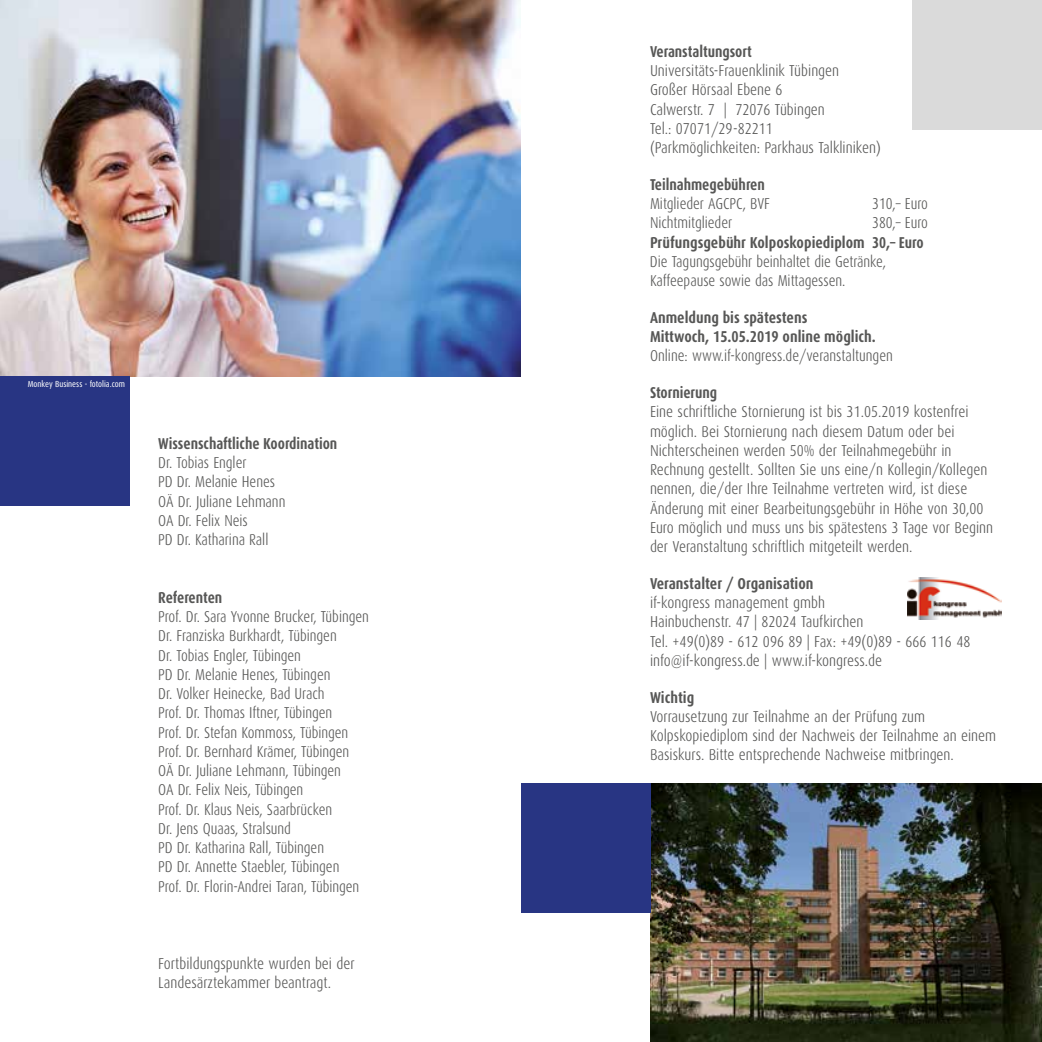
<style>
.page{position:relative;width:1042px;height:1042px;background:#fff}
.page>*{position:absolute;margin:0;border:0;box-sizing:border-box;transform-origin:0 0}
.t1{font:300 15.75px/19.2px "Dax Condensed";color:#575756}
.t2{font:700 15.75px/19.2px "Dax Condensed";letter-spacing:-.005em;color:#575756}
.t3{font:8.75px "Dax Condensed";color:#fff}
</style>
<div class="page">
<img style="left:650px;top:784px;width:392px;height:258px">
<div style="left:521px;top:784px;width:129px;height:129px;background:#283583"></div>
<img style="left:0;top:0;width:521px;height:376px">
<div style="left:0;top:376px;width:129px;height:129px;background:#283583"></div>
<div style="left:913px;top:0;width:129px;height:129px;background:#dadada"></div>
<img style="left:907px;top:577px;width:94px;height:43px">
<p class="t3" style="left:28px;top:379px;width:99px">Monkey Business - fotolia.com</p>
<p class="t2" style="left:158px;top:434px;width:181px">Wissenschaftliche Koordination</p>
<p class="t1" style="left:158px;top:453px;width:129px">Dr. Tobias Engler<br>PD Dr. Melanie Henes<br>OÄ Dr. Juliane Lehmann<br>OA Dr. Felix Neis<br>PD Dr. Katharina Rall</p>
<p class="t2" style="left:158px;top:588px;width:66px">Referenten</p>
<p class="t1" style="left:158px;top:607px;width:212px">Prof. Dr. Sara Yvonne Brucker, Tübingen Dr. Franziska Burkhardt, Tübingen<br>Dr. Tobias Engler, Tübingen<br>PD Dr. Melanie Henes, Tübingen<br>Dr. Volker Heinecke, Bad Urach<br>Prof. Dr. Thomas Iftner, Tübingen<br>Prof. Dr. Stefan Kommoss, Tübingen Prof. Dr. Bernhard Krämer, Tübingen<br>OÄ Dr. Juliane Lehmann, Tübingen<br>OA Dr. Felix Neis, Tübingen<br>Prof. Dr. Klaus Neis, Saarbrücken<br>Dr. Jens Quaas, Stralsund<br>PD Dr. Katharina Rall, Tübingen<br>PD Dr. Annette Staebler, Tübingen<br>Prof. Dr. Florin-Andrei Taran, Tübingen</p>
<p class="t1" style="left:158px;top:954px;width:198px">Fortbildungspunkte wurden bei der<br>Landesärztekammer beantragt.</p>
<p class="t2" style="left:650px;top:42px;width:103px">Veranstaltungsort</p>
<p class="t1" style="left:650px;top:61px;width:232px">Universitäts-Frauenklinik Tübingen<br>Großer Hörsaal Ebene 6<br>Calwerstr. 7 | 72076 Tübingen<br>Tel.: 07071/29-82211 (Parkmöglichkeiten: Parkhaus Talkliniken)</p>
<p class="t2" style="left:650px;top:175px;width:116px">Teilnahmegebühren</p>
<p class="t1" style="left:650px;top:194px;width:121px">Mitglieder AGCPC, BVF</p>
<p class="t1" style="left:872px;top:194px;width:57px">310,– Euro</p>
<p class="t1" style="left:650px;top:213px;width:84px">Nichtmitglieder</p>
<p class="t1" style="left:872px;top:213px;width:57px">380,– Euro</p>
<p class="t2" style="left:650px;top:233px;width:275px">Prüfungsgebühr Kolposkopiediplom 30,– Euro</p>
<p class="t1" style="left:650px;top:252px;width:238px">Die Tagungsgebühr beinhaltet die Getränke,<br>Kaffeepause sowie das Mittagessen.</p>
<p class="t2" style="left:650px;top:308px;width:227px">Anmeldung bis spätestens<br>Mittwoch, 15.05.2019 online möglich.</p>
<p class="t1" style="left:650px;top:346px;width:244px">Online: www.if-kongress.de/veranstaltungen</p>
<p class="t2" style="left:650px;top:383px;width:69px">Stornierung</p>
<p class="t1" style="left:650px;top:402px;width:345px">Eine schriftliche Stornierung ist bis 31.05.2019 kostenfrei möglich. Bei Stornierung nach diesem Datum oder bei Nichterscheinen werden 50% der Teilnahmegebühr in Rechnung gestellt. Sollten Sie uns eine/n Kollegin/Kollegen nennen, die/der Ihre Teilnahme vertreten wird, ist diese Änderung mit einer Bearbeitungsgebühr in Höhe von 30,00<br>Euro möglich und muss uns bis spätestens 3 Tage vor Beginn der Veranstaltung schriftlich mitgeteilt werden.</p>
<p class="t2" style="left:650px;top:574px;width:165px">Veranstalter / Organisation</p>
<p class="t1" style="left:650px;top:593px;width:322px">if-kongress management gmbh<br>Hainbuchenstr. 47 | 82024 Taufkirchen<br>Tel. +49(0)89 - 612 096 89 | Fax: +49(0)89 - 666 116 48 info@if-kongress.de | www.if-kongress.de</p>
<p class="t2" style="left:650px;top:688px;width:46px">Wichtig</p>
<p class="t1" style="left:650px;top:707px;width:348px">Vorrausetzung zur Teilnahme an der Prüfung zum<br>Kolpskopiediplom sind der Nachweis der Teilnahme an einem<br>Basiskurs. Bitte entsprechende Nachweise mitbringen.</p>
</div>
